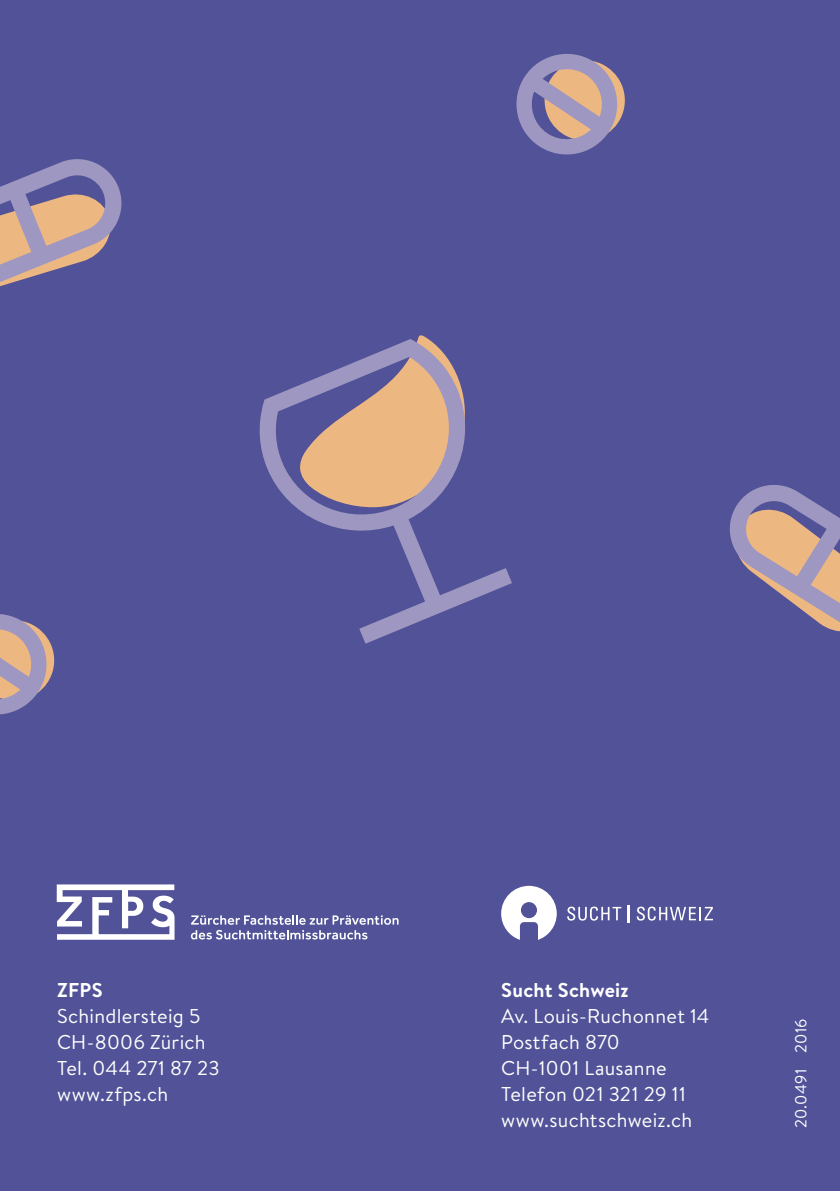
<style>
.page{position:relative;width:840px;height:1191px;background:#fff}
.page>*{position:absolute;margin:0;border:0;box-sizing:border-box;transform-origin:0 0}
.t1{font:20px/26px "Brandon Text";letter-spacing:.015em;color:#fff}
.t2{font:700 20px "Brandon Text";letter-spacing:.015em;color:#fff}
.t3{font:16px "Brandon Text";letter-spacing:.015em;color:#fff}
</style>
<div class="page">
<div style="left:0;top:0;width:839px;height:1191px;background:#515297"></div>
<svg style="left:567px;top:906px;width:54px;height:14px"></svg>
<svg style="left:636px;top:906px;width:76px;height:14px"></svg>
<svg style="left:627px;top:905px;width:2px;height:17px"></svg>
<svg style="left:501px;top:885px;width:55px;height:55px"></svg>
<svg style="left:729px;top:485px;width:110px;height:147px"></svg>
<svg style="left:0;top:159px;width:122px;height:127px"></svg>
<svg style="left:516px;top:54px;width:107px;height:101px"></svg>
<svg style="left:0;top:614px;width:54px;height:101px"></svg>
<svg style="left:259px;top:339px;width:252px;height:304px"></svg>
<svg style="left:191px;top:915px;width:207px;height:9px"></svg>
<svg style="left:191px;top:930px;width:176px;height:9px"></svg>
<svg style="left:57px;top:884px;width:117px;height:55px"></svg>
<p class="t2" style="left:57px;top:975px;width:47px">ZFPS</p>
<p class="t1" style="left:57px;top:1002px;width:164px">Schindlersteig 5<br>CH-8006 Zürich<br>Tel. 044 271 87 23 www.zfps.ch</p>
<p class="t2" style="left:501px;top:975px;width:129px">Sucht Schweiz</p>
<p class="t1" style="left:501px;top:1002px;width:210px">Av. Louis-Ruchonnet 14<br>Postfach 870<br>CH-1001 Lausanne<br>Telefon 021 321 29 11 www.suchtschweiz.ch</p>
<p class="t3" style="left:789px;top:1128px;width:111px;rotate:-90deg">20.0491 2016</p>
</div>
